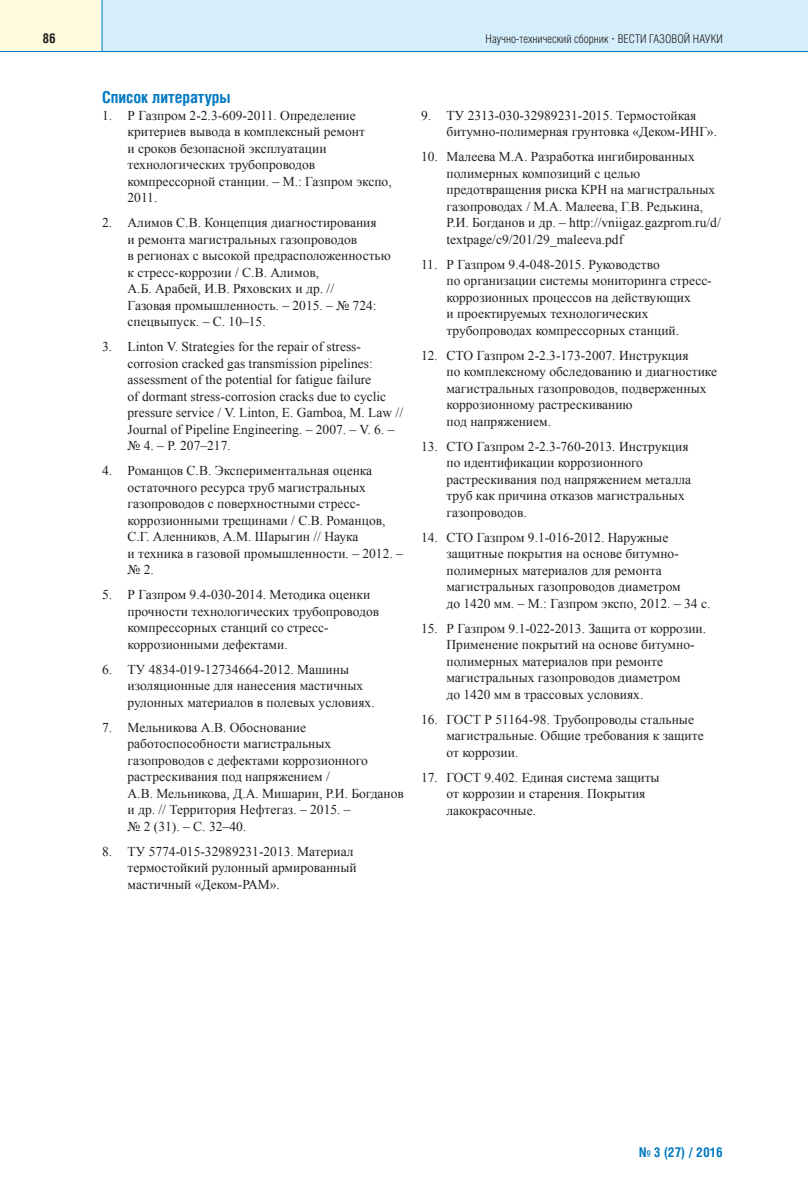
<style>
.page{position:relative;width:808px;height:1191px;background:#fff}
.page>*{position:absolute;margin:0;border:0;box-sizing:border-box;transform-origin:0 0}
.t1{font:700 16.5px "Helios Cond";color:#0079c2}
.t2{font:13.5px/16.5px "Times New Roman";color:#231f20}
.t3{font:700 13.5px "Helios Cond";color:#0079c2}
.t4{font:700 13.5px "Helios Cond";color:#231f20}
.t5{font:300 12px "Helios Cond";color:#231f20}
.s1{font-family:"Times New Roman";font-weight:700}
</style>
<div class="page">
<div style="left:102px;top:0;width:706px;height:51px;background:#d4effb"></div>
<div style="left:0;top:0;width:102px;height:51px;background:#fffce0"></div>
<hr style="left:0;top:51px;width:808px;height:1px;background:#0079c2">
<hr style="left:102px;top:0;width:1px;height:51px;background:#0079c2">
<p class="t4" style="left:42px;top:33px;width:15px">86</p>
<p class="t5" style="left:486px;top:34px;width:239px">Научно-технический сборник <span class="s1">·</span> ВЕСТИ ГАЗОВОЙ НАУКИ</p>
<p class="t1" style="left:102px;top:91px;width:130px">Список литературы</p>
<p class="t2" style="left:128px;top:107px;width:266px;text-indent:-26px">1. Р Газпром 2-2.3-609-2011. Определение критериев вывода в комплексный ремонт<br>и сроков безопасной эксплуатации технологических трубопроводов компрессорной станции. – М.: Газпром экспо, 2011.</p>
<p class="t2" style="left:128px;top:214px;width:265px;text-indent:-26px">2. Алимов С.В. Концепция диагностирования<br>и ремонта магистральных газопроводов<br>в регионах с высокой предрасположенностью к стресс-коррозии / С.В. Алимов,<br>А.Б. Арабей, И.В. Ряховских и др. //<br>Газовая промышленность. – 2015. – № 724: спецвыпуск. – С. 10–15.</p>
<p class="t2" style="left:128px;top:338px;width:277px;text-indent:-26px">3. Linton V. Strategies for the repair of stress&shy;corrosion cracked gas transmission pipelines: assessment of the potential for fatigue failure<br>of dormant stress-corrosion cracks due to cyclic pressure service / V. Linton, E. Gamboa, M. Law // Journal of Pipeline Engineering. – 2007. – V. 6. – № 4. – P. 207–217.</p>
<p class="t2" style="left:128px;top:462px;width:277px;text-indent:-26px">4. Романцов C.В. Экспериментальная оценка остаточного ресурса труб магистральных газопроводов с поверхностными стресс&shy;коррозионными трещинами / C.В. Романцов, С.Г. Аленников, А.М. Шарыгин // Наука<br>и техника в газовой промышленности. – 2012. – № 2.</p>
<p class="t2" style="left:128px;top:586px;width:253px;text-indent:-26px">5. Р Газпром 9.4-030-2014. Методика оценки прочности технологических трубопроводов компрессорных станций со стресс&shy;коррозионными дефектами.</p>
<p class="t2" style="left:128px;top:661px;width:249px;text-indent:-26px">6. ТУ 4834-019-12734664-2012. Машины изоляционные для нанесения мастичных рулонных материалов в полевых условиях.</p>
<p class="t2" style="left:128px;top:719px;width:278px;text-indent:-26px">7. Мельникова А.В. Обоснование работоспособности магистральных газопроводов с дефектами коррозионного растрескивания под напряжением /<br>А.В. Мельникова, Д.А. Мишарин, Р.И. Богданов и др. // Территория Нефтегаз. – 2015. –<br>№ 2 (31). – C. 32–40.</p>
<p class="t2" style="left:128px;top:843px;width:231px;text-indent:-26px">8. ТУ 5774-015-32989231-2013. Материал термостойкий рулонный армированный мастичный «Деком-РАМ».</p>
<p class="t2" style="left:446px;top:107px;width:272px;text-indent:-26px">9. ТУ 2313-030-32989231-2015. Термостойкая битумно-полимерная грунтовка «Деком-ИНГ».</p>
<p class="t2" style="left:446px;top:148px;width:276px;text-indent:-26px">10. Малеева М.А. Разработка ингибированных полимерных композиций с целью предотвращения риска КРН на магистральных газопроводах / М.А. Малеева, Г.В. Редькина, Р.И. Богданов и др. – http://vniigaz.gazprom.ru/d/ textpage/c9/201/29_maleeva.pdf</p>
<p class="t2" style="left:446px;top:256px;width:267px;text-indent:-26px">11. Р Газпром 9.4-048-2015. Руководство<br>по организации системы мониторинга стресс&shy;коррозионных процессов на действующих<br>и проектируемых технологических трубопроводах компрессорных станций.</p>
<p class="t2" style="left:446px;top:347px;width:272px;text-indent:-26px">12. СТО Газпром 2-2.3-173-2007. Инструкция<br>по комплексному обследованию и диагностике магистральных газопроводов, подверженных коррозионному растрескиванию<br>под напряжением.</p>
<p class="t2" style="left:446px;top:438px;width:246px;text-indent:-26px">13. СТО Газпром 2-2.3-760-2013. Инструкция по идентификации коррозионного растрескивания под напряжением металла труб как причина отказов магистральных газопроводов.</p>
<p class="t2" style="left:446px;top:529px;width:265px;text-indent:-26px">14. СТО Газпром 9.1-016-2012. Наружные защитные покрытия на основе битумно&shy;полимерных материалов для ремонта магистральных газопроводов диаметром<br>до 1420 мм. – М.: Газпром экспо, 2012. – 34 с.</p>
<p class="t2" style="left:446px;top:620px;width:261px;text-indent:-26px">15. Р Газпром 9.1-022-2013. Защита от коррозии.<br>Применение покрытий на основе битумно&shy;полимерных материалов при ремонте магистральных газопроводов диаметром<br>до 1420 мм в трассовых условиях.</p>
<p class="t2" style="left:446px;top:711px;width:259px;text-indent:-26px">16. ГОСТ Р 51164-98. Трубопроводы стальные магистральные. Общие требования к защите от коррозии.</p>
<p class="t2" style="left:446px;top:769px;width:215px;text-indent:-26px">17. ГОСТ 9.402. Единая система защиты от коррозии и старения. Покрытия лакокрасочные.</p>
<p class="t3" style="left:639px;top:1147px;width:85px">№ 3 (27) / 2016</p>
</div>
